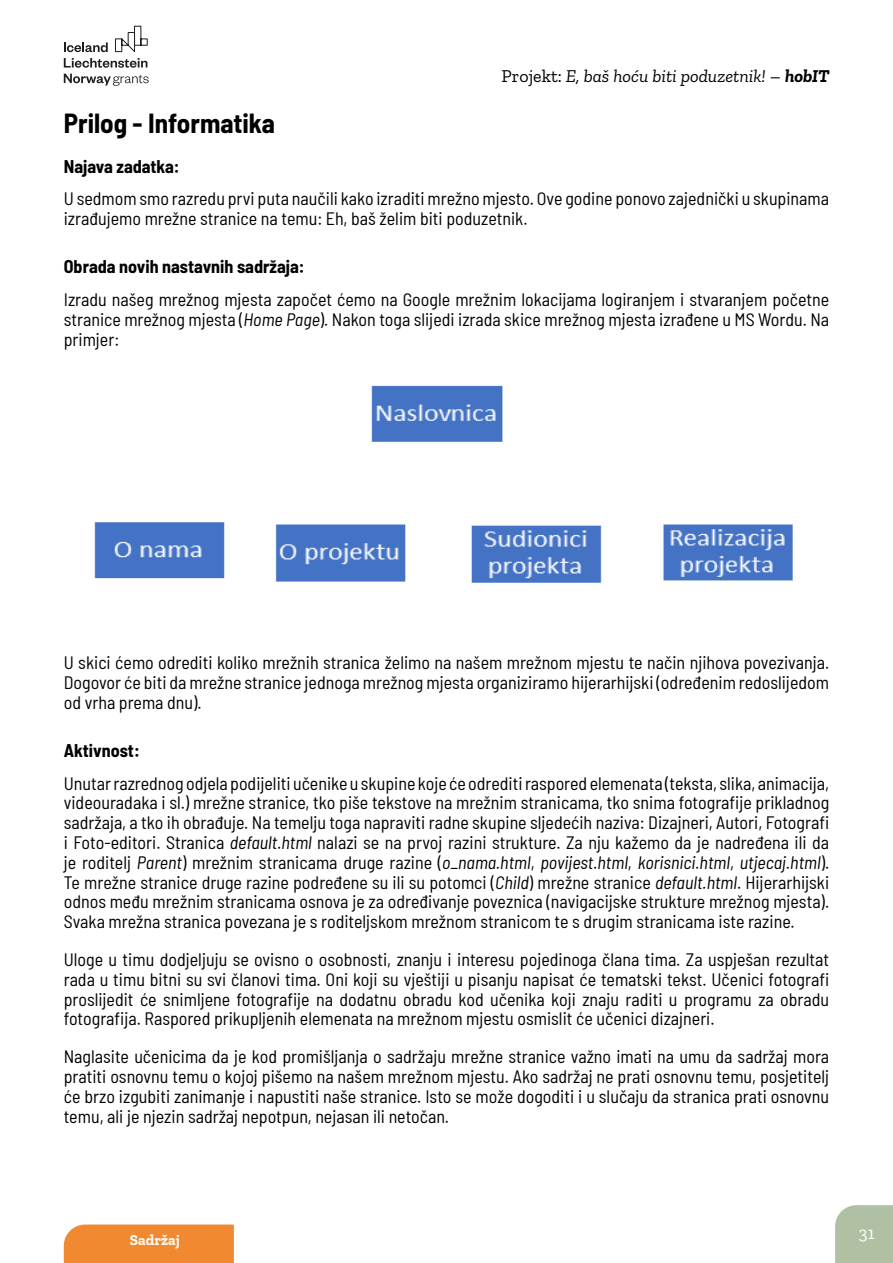
<style>
.page{position:relative;width:893px;height:1263px;background:#fff}
.page>*{position:absolute;margin:0;border:0;box-sizing:border-box;transform-origin:0 0}
.t1{font:700 semi-condensed 27px "Barlow";color:#000}
.t2{font:semi-condensed 18px/19.8px "Barlow";color:#000;text-align:justify}
.t3{font:700 semi-condensed 18px "Barlow";color:#000}
.t4{font:italic 18px "Zilla Slab";color:#000}
.t5{font:18px "Zilla Slab";color:#fff}
.t6{font:700 15px "Zilla Slab";color:#fff}
.s1{font-style:normal}
.s2{font-weight:700}
.s3{font-style:italic}
</style>
<div class="page">
<svg style="left:64px;top:25px;width:84px;height:43px"></svg>
<svg style="left:64px;top:74px;width:85px;height:12px"></svg>
<div style="left:835px;top:1205px;width:58px;height:58px;background:#b0c0a3"></div>
<div style="left:64px;top:1224px;width:170px;height:39px;background:#f18930"></div>
<img style="left:94px;top:385px;width:699px;height:198px">
<p class="t4" style="left:502px;top:66px;width:329px"><span class="s1">Projekt:</span> E, baš hoću biti poduzetnik! <span class="s1">–</span> <span class="s2">hobIT</span></p>
<h1 class="t1" style="left:64px;top:104px;width:213px">Prilog - Informatika</h1>
<p class="t3" style="left:64px;top:153px;width:117px">Najava zadatka:</p>
<p class="t2" style="left:64px;top:188px;width:767px">U sedmom smo razredu prvi puta naučili kako izraditi mrežno mjesto. Ove godine ponovo zajednički u skupinama izrađujemo mrežne stranice na temu: Eh, baš želim biti poduzetnik.</p>
<p class="t3" style="left:64px;top:254px;width:242px">Obrada novih nastavnih sadržaja:</p>
<p class="t2" style="left:64px;top:288px;width:767px">Izradu našeg mrežnog mjesta započet ćemo na Google mrežnim lokacijama logiranjem i stvaranjem početne stranice mrežnog mjesta (<span class="s3">Home Page</span>). Nakon toga slijedi izrada skice mrežnog mjesta izrađene u MS Wordu. Na primjer:</p>
<p class="t2" style="left:64px;top:652px;width:767px">U skici ćemo odrediti koliko mrežnih stranica želimo na našem mrežnom mjestu te način njihova povezivanja.<br>Dogovor će biti da mrežne stranice jednoga mrežnog mjesta organiziramo hijerarhijski (određenim redoslijedom od vrha prema dnu).</p>
<p class="t3" style="left:64px;top:737px;width:77px">Aktivnost:</p>
<p class="t2" style="left:64px;top:772px;width:767px">Unutar razrednog odjela podijeliti učenike u skupine koje će odrediti raspored elemenata (teksta, slika, animacija, videouradaka i sl.) mrežne stranice, tko piše tekstove na mrežnim stranicama, tko snima fotografije prikladnog sadržaja, a tko ih obrađuje. Na temelju toga napraviti radne skupine sljedećih naziva: Dizajneri, Autori, Fotografi i Foto-editori. Stranica <span class="s3">default.html</span> nalazi se na prvoj razini strukture. Za nju kažemo da je nadređena ili da je roditelj <span class="s3">Parent</span>) mrežnim stranicama druge razine (<span class="s3">o_nama.html</span>, <span class="s3">povijest.html</span>, <span class="s3">korisnici.html</span>, <span class="s3">utjecaj.html</span>).<br>Te mrežne stranice druge razine podređene su ili su potomci (<span class="s3">Child</span>) mrežne stranice <span class="s3">default.html</span>. Hijerarhijski odnos među mrežnim stranicama osnova je za određivanje poveznica (navigacijske strukture mrežnog mjesta).<br>Svaka mrežna stranica povezana je s roditeljskom mrežnom stranicom te s drugim stranicama iste razine.</p>
<p class="t2" style="left:64px;top:948px;width:767px">Uloge u timu dodjeljuju se ovisno o osobnosti, znanju i interesu pojedinoga člana tima. Za uspješan rezultat rada u timu bitni su svi članovi tima. Oni koji su vještiji u pisanju napisat će tematski tekst. Učenici fotografi proslijedit će snimljene fotografije na dodatnu obradu kod učenika koji znaju raditi u programu za obradu fotografija. Raspored prikupljenih elemenata na mrežnom mjestu osmislit će učenici dizajneri.</p>
<p class="t2" style="left:64px;top:1045px;width:767px">Naglasite učenicima da je kod promišljanja o sadržaju mrežne stranice važno imati na umu da sadržaj mora pratiti osnovnu temu o kojoj pišemo na našem mrežnom mjestu. Ako sadržaj ne prati osnovnu temu, posjetitelj će brzo izgubiti zanimanje i napustiti naše stranice. Isto se može dogoditi i u slučaju da stranica prati osnovnu temu, ali je njezin sadržaj nepotpun, nejasan ili netočan.</p>
<p class="t6" style="left:130px;top:1231px;width:51px">Sadržaj</p>
<p class="t5" style="left:859px;top:1223px;width:17px">31</p>
</div>
